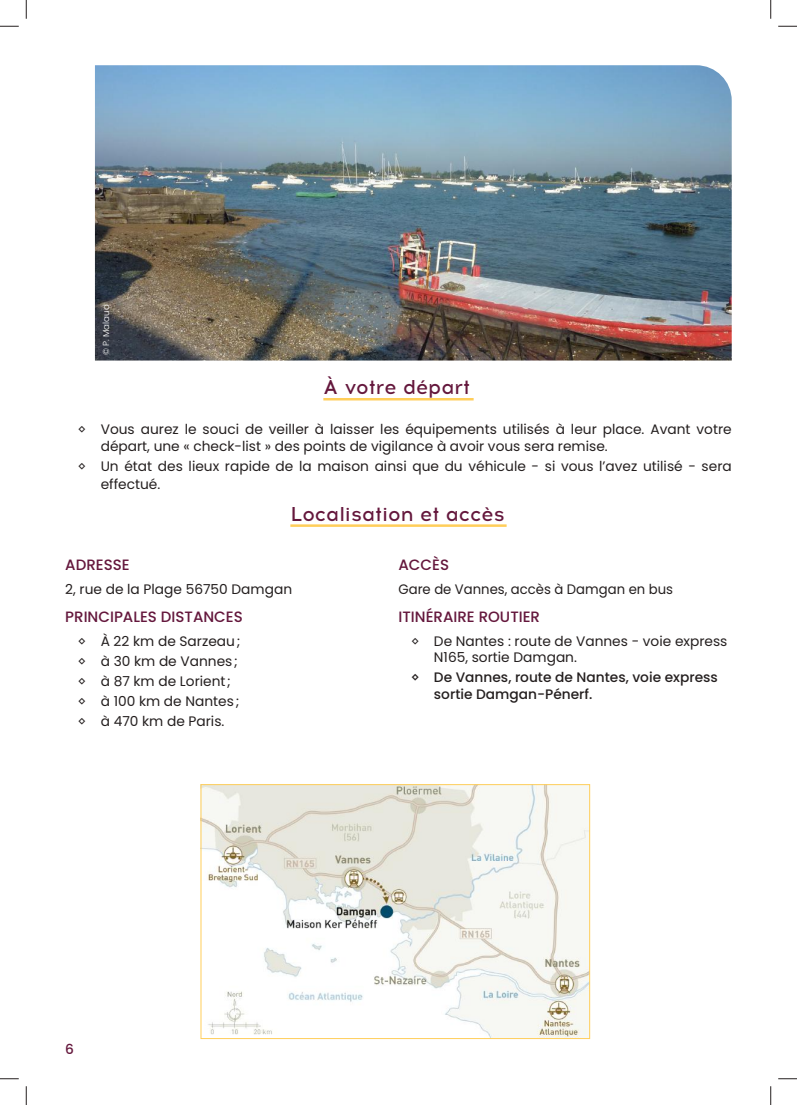
<style>
.page{position:relative;width:797px;height:1105px;background:#fff}
.page>*{position:absolute;margin:0;border:0;box-sizing:border-box;transform-origin:0 0}
.t1{font:500 20px "Acrom";color:#64173c}
.t2{font:500 15px "Poppins";color:#64173c}
.t3{font:13.75px/20px "Poppins";color:#241f1f}
.t4{font:500 13.75px/16.5px "Poppins";color:#241f1f}
.t5{font:13.75px "Poppins";color:#241f1f;scale:.96 1}
.t6{font:500 13.75px "Poppins";color:#64173c}
.t7{font:300 8.75px "Poppins";color:#fff}
</style>
<div class="page">
<img style="left:95px;top:65px;width:636px;height:296px">
<hr style="left:323px;top:398px;width:150px;height:2px;background:#ffce5a">
<hr style="left:290px;top:524px;width:216px;height:3px;background:#ffce5a">
<img style="left:203px;top:786px;width:385px;height:251px">
<div style="left:201px;top:784px;width:389px;height:255px;border:1px solid #ffce5a"></div>
<svg style="left:0;top:25px;width:19px;height:2px"></svg>
<svg style="left:778px;top:25px;width:19px;height:2px"></svg>
<svg style="left:0;top:1078px;width:19px;height:1px"></svg>
<svg style="left:778px;top:1078px;width:19px;height:1px"></svg>
<svg style="left:25px;top:0;width:2px;height:19px"></svg>
<svg style="left:25px;top:1086px;width:2px;height:19px"></svg>
<svg style="left:770px;top:0;width:1px;height:19px"></svg>
<svg style="left:770px;top:1086px;width:1px;height:19px"></svg>
<p class="t7" style="left:101px;top:355px;width:52px;rotate:-90deg">© P. Malaud</p>
<h1 class="t1" style="left:323px;top:374px;width:148px">À votre départ</h1>
<p class="t3" style="left:101px;top:421px;width:632px;line-height:16.5px;text-indent:-22px">◊ Vous aurez le souci de veiller à laisser les équipements utilisés à leur place. Avant votre départ, une « check-list » des points de vigilance à avoir vous sera remise.</p>
<p class="t3" style="left:101px;top:457px;width:632px;line-height:18px;text-indent:-22px">◊ Un état des lieux rapide de la maison ainsi que du véhicule - si vous l’avez utilisé - sera effectué.</p>
<h1 class="t1" style="left:290px;top:500px;width:216px">Localisation et accès</h1>
<p class="t2" style="left:65px;top:556px;width:66px">ADRESSE</p>
<p class="t3" style="left:65px;top:579px;width:228px">2, rue de la Plage 56750 Damgan</p>
<p class="t2" style="left:65px;top:608px;width:179px">PRINCIPALES DISTANCES</p>
<p class="t3" style="left:78px;top:631px;width:164px">◊ À 22 km de Sarzeau; ◊ à 30 km de Vannes; ◊ à 87 km de Lorient; ◊ à 100 km de Nantes; ◊ à 470 km de Paris.</p>
<p class="t2" style="left:398px;top:556px;width:52px">ACCÈS</p>
<p class="t5" style="left:398px;top:581px;width:287px">Gare de Vannes, accès à Damgan en bus</p>
<p class="t2" style="left:398px;top:608px;width:143px">ITINÉRAIRE ROUTIER</p>
<p class="t3" style="left:434px;top:633px;width:295px;line-height:16.5px;text-indent:-22px">◊ De Nantes : route de Vannes - voie express<br>N165, sortie Damgan.</p>
<p class="t4" style="left:434px;top:669px;width:285px;text-indent:-22px">◊ De Vannes, route de Nantes, voie express sortie Damgan-Pénerf.</p>
<p class="t6" style="left:65px;top:1041px;width:10px">6</p>
</div>
